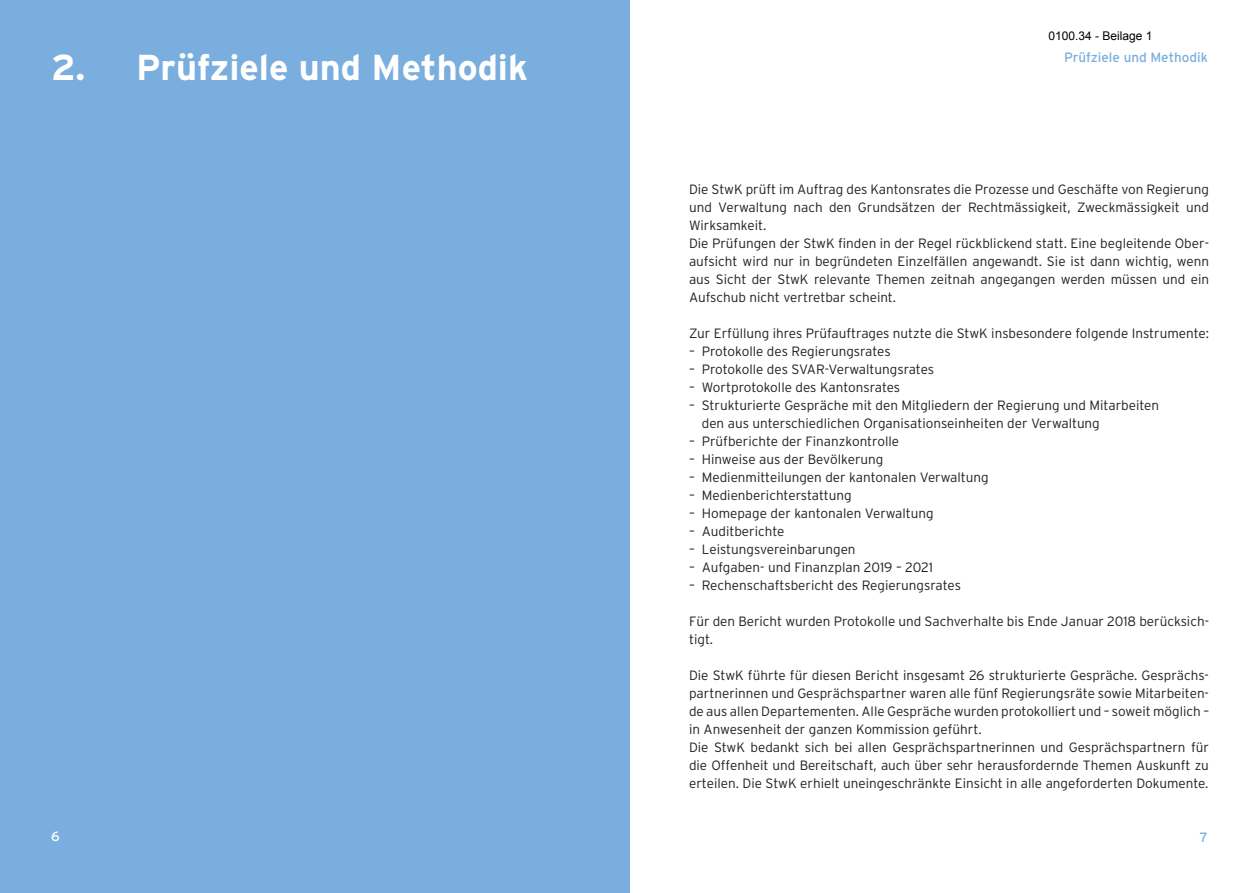
<style>
.page{position:relative;width:1259px;height:893px;background:#fff}
.page>*{position:absolute;margin:0;border:0;box-sizing:border-box;transform-origin:0 0}
.t1{font:700 36px "Interstate";color:#fff}
.t2{font:300 13.5px/18px "Interstate";color:#231f20}
.t3{font:13.5px "Interstate";color:#79aede}
.t4{font:13.5px "Interstate";color:#fff}
.t5{font:12px "Arial";color:#000}
</style>
<div class="page">
<div style="left:0;top:0;width:629px;height:893px;background:#79aede"></div>
<p class="t5" style="left:1048px;top:28px;width:106px">0100.34 - Beilage 1</p>
<h1 class="t1" style="left:51px;top:47px;width:478px">2. Prüfziele und Methodik</h1>
<p class="t3" style="left:1064px;top:50px;width:145px">Prüfziele und Methodik</p>
<p class="t4" style="left:51px;top:829px;width:10px">6</p>
<p class="t2" style="left:689px;top:180px;width:521px">Die StwK prüft im Auftrag des Kantonsrates die Prozesse und Geschäfte von Regierung und Verwaltung nach den Grundsätzen der Rechtmässigkeit, Zweckmässigkeit und Wirksamkeit.<br>Die Prüfungen der StwK finden in der Regel rückblickend statt. Eine begleitende Ober&shy;aufsicht wird nur in begründeten Einzelfällen angewandt. Sie ist dann wichtig, wenn aus Sicht der StwK relevante Themen zeitnah angegangen werden müssen und ein Aufschub nicht vertretbar scheint.</p>
<p class="t2" style="left:689px;top:324px;width:521px">Zur Erfüllung ihres Prüfauftrages nutzte die StwK insbesondere folgende Instrumente:</p>
<p class="t2" style="left:689px;top:342px;width:203px">– Protokolle des Regierungsrates</p>
<p class="t2" style="left:689px;top:360px;width:247px">– Protokolle des SVAR-Verwaltungsrates</p>
<p class="t2" style="left:689px;top:378px;width:213px">– Wortprotokolle des Kantonsrates</p>
<p class="t2" style="left:702px;top:396px;width:459px;text-indent:-13px">– Strukturierte Gespräche mit den Mitgliedern der Regierung und Mitarbeiten den aus unterschiedlichen Organisationseinheiten der Verwaltung</p>
<p class="t2" style="left:689px;top:432px;width:212px">– Prüfberichte der Finanzkontrolle</p>
<p class="t2" style="left:689px;top:450px;width:196px">– Hinweise aus der Bevölkerung</p>
<p class="t2" style="left:689px;top:468px;width:301px">– Medienmitteilungen der kantonalen Verwaltung</p>
<p class="t2" style="left:689px;top:486px;width:164px">– Medienberichterstattung</p>
<p class="t2" style="left:689px;top:504px;width:246px">– Homepage der kantonalen Verwaltung</p>
<p class="t2" style="left:689px;top:522px;width:97px">– Auditberichte</p>
<p class="t2" style="left:689px;top:540px;width:168px">– Leistungsvereinbarungen</p>
<p class="t2" style="left:689px;top:558px;width:245px">– Aufgaben- und Finanzplan 2019 – 2021</p>
<p class="t2" style="left:689px;top:576px;width:273px">– Rechenschaftsbericht des Regierungsrates</p>
<p class="t2" style="left:689px;top:612px;width:521px">Für den Bericht wurden Protokolle und Sachverhalte bis Ende Januar 2018 berücksich&shy;tigt.</p>
<p class="t2" style="left:689px;top:666px;width:521px">Die StwK führte für diesen Bericht insgesamt 26 strukturierte Gespräche. Gesprächs&shy;partnerinnen und Gesprächspartner waren alle fünf Regierungsräte sowie Mitarbeiten&shy;de aus allen Departementen. Alle Gespräche wurden protokolliert und – soweit möglich – in Anwesenheit der ganzen Kommission geführt.<br>Die StwK bedankt sich bei allen Gesprächspartnerinnen und Gesprächspartnern für die Offenheit und Bereitschaft, auch über sehr herausfordernde Themen Auskunft zu erteilen. Die StwK erhielt uneingeschränkte Einsicht in alle angeforderten Dokumente.</p>
<p class="t3" style="left:1200px;top:830px;width:10px">7</p>
</div>
